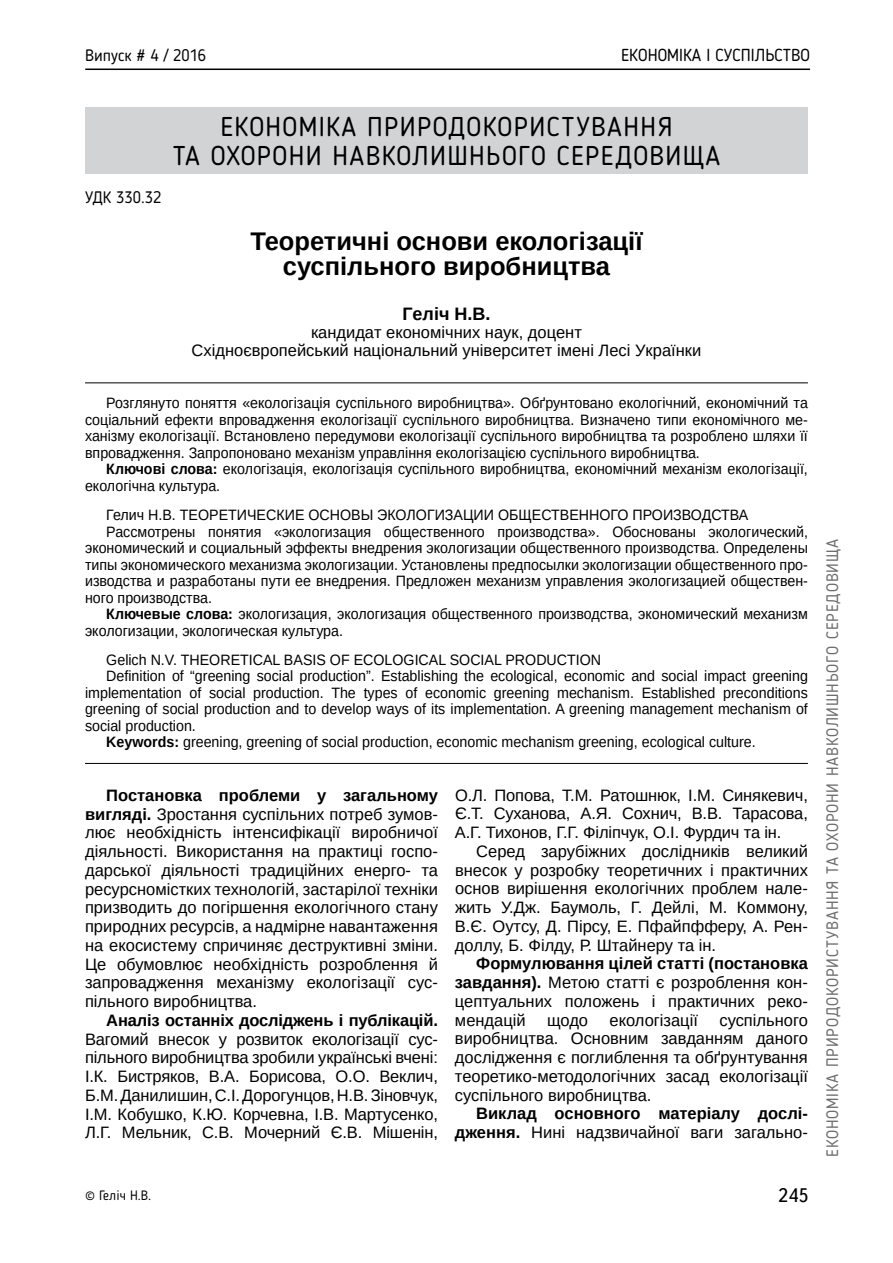
<style>
.page{position:relative;width:893px;height:1263px;background:#fff}
.page>*{position:absolute;margin:0;border:0;box-sizing:border-box;transform-origin:0 0}
.t1{font:27px/28.5px "Blogger Sans";letter-spacing:.05em;color:#000}
.t2{font:700 25.5px/25.5px "Arimo";color:#000;text-align:center}
.t3{font:19.5px "Ukrainian Text";color:#000}
.t4{font:700 18px "Arimo";color:#000}
.t5{font:17.25px "Blogger Sans";color:#000}
.t6{font:16.5px/18.8px "Arimo";color:#000;text-align:justify}
.t7{font:700 16.5px/18.8px "Arimo";letter-spacing:-.01em;color:#000;text-align:right}
.t8{font:16.5px "Blogger Sans";letter-spacing:.05em;color:#6d6e71}
.t9{font:16.5px "Blogger Sans";color:#000}
.t10{font:15px/16.5px "Arimo";color:#000;text-align:justify;scale:.95 1}
.t11{font:13.5px "Blogger Sans";color:#000}
.s1{font-weight:700}
.s2{font-weight:400}
</style>
<div class="page">
<hr style="left:85px;top:69px;width:725px;height:1px;background:#000">
<div style="left:85px;top:107px;width:723px;height:66px;background:#d1d3d4"></div>
<hr style="left:85px;top:382px;width:723px;height:1px;background:#000">
<hr style="left:85px;top:763px;width:723px;height:1px;background:#000">
<p class="t9" style="left:85px;top:45px;width:122px">Випуск # 4 / 2016</p>
<p class="t5" style="left:621px;top:45px;width:190px">ЕКОНОМІКА І СУСПІЛЬСТВО</p>
<p class="t9" style="left:85px;top:188px;width:10px">УДК</p>
<p class="t9" style="left:116px;top:188px;width:47px">330.32</p>
<h1 class="t1" style="left:173px;top:113px;width:529px;text-indent:48px">Економіка природокористування та охорони навкол ишнього середовища</h1>
<h2 class="t2" style="left:250px;top:229px;width:394px">Теоретичні основи екологізації суспільного виробництва</h2>
<p class="t4" style="left:402px;top:302px;width:90px">Геліч Н.В.</p>
<p class="t6" style="left:192px;top:324px;width:511px;line-height:18px;text-align:center">кандидат економічних наук, доцент<br>Східноєвропейський національний університет імені Лесі Українки</p>
<p class="t10" style="left:85px;top:395px;width:762px;text-indent:21px">Розглянуто поняття «екологізація суспільного виробництва». Обґрунтовано екологічний, економічний та соціальний ефекти впровадження екологізації суспільного виробництва. Визначено типи економічного ме&shy;ханізму екологізації. Встановлено передумови екологізації суспільного виробництва та розроблено шляхи її впровадження. Запропоновано механізм управління екологізацією суспільного виробництва.</p>
<p class="t10" style="left:85px;top:461px;width:762px;text-indent:21px"><span class="s1">Ключові слова:</span> екологізація, екологізація суспільного виробництва, економічний механізм екологізації, екологічна культура.</p>
<p class="t10" style="left:106px;top:507px;width:89px">Гелич Н .В. ТЕОРЕТИЧЕСКИЕ</p>
<p class="t10" style="left:308px;top:507px;width:12px">ОСНОВ</p>
<p class="t10" style="left:361px;top:507px;width:192px">Ы ЭКОЛОГИЗАЦИИ ОБЩЕСТВЕННО</p>
<p class="t10" style="left:611px;top:507px;width:45px">ГО ПРОИ</p>
<p class="t10" style="left:673px;top:507px;width:20px">ЗВОДСТВА</p>
<p class="t10" style="left:106px;top:523px;width:740px">Рассмотрены понятия «экологизация общественного производства». Обоснованы экологический,</p>
<p class="t10" style="left:85px;top:540px;width:762px">экономический и социальный эффекты внедрения экологизации общественного производства. Определены</p>
<p class="t10" style="left:85px;top:556px;width:762px">типы экономического механизма экологизации. Установлены предпосылки экологизации общественного про-</p>
<p class="t10" style="left:85px;top:573px;width:762px">изводства и разработаны пути ее внедрения. Предложен механизм управления экологизацией обществен-</p>
<p class="t10" style="left:85px;top:589px;width:135px">ного производства.</p>
<p class="t10" style="left:106px;top:606px;width:740px"><span class="s1">Ключевые слова:</span> экологизация, экологизация общественного производства, экономический механизм</p>
<p class="t10" style="left:85px;top:622px;width:273px">экологизации, экологическая культура.</p>
<p class="t10" style="left:106px;top:651px;width:522px">Gelich N.V. THEORETICAL BASIS OF ECOLOGICAL SOCIAL PRODUCTION</p>
<p class="t10" style="left:106px;top:668px;width:740px">Definition of “greening social production”. Establishing the ecological, economic and social impact greening</p>
<p class="t10" style="left:85px;top:684px;width:762px">implementation of social production. The types of economic greening mechanism. Established preconditions</p>
<p class="t10" style="left:85px;top:701px;width:762px">greening of social production and to develop ways of its implementation. A greening management mechanism of</p>
<p class="t10" style="left:85px;top:717px;width:118px">social production.</p>
<p class="t10" style="left:106px;top:734px;width:685px"><span class="s1">Keywords:</span> greening, greening of social production, economic mechanism greening, ecological culture.</p>
<p class="t6" style="left:85px;top:786px;width:354px;text-indent:21px"><span class="s1">Постановка проблеми у загальному вигляді.</span> Зростання суспільних потреб зумов&shy;лює необхідність інтенсифікації виробничої діяльності. Використання на практиці госпо&shy;дарської діяльності традиційних енерго- та ресурсномістких технологій, застарілої техніки призводить до погіршення екологічного стану природних ресурсів, а надмірне навантаження на екосистему спричиняє деструктивні зміни.<br>Це обумовлює необхідність розроблення й запровадження механізму екологізації сус&shy;пільного виробництва.</p>
<p class="t7" style="left:106px;top:1011px;width:333px">Аналіз останніх досліджень і публікацій.</p>
<p class="t6" style="left:85px;top:1029px;width:354px">Вагомий внесок у розвиток екологізації сус&shy;пільного виробництва зробили українські вчені:<br>І .К. Бистряков, В.А. Борисова, О.О. Веклич, Б.М. Данилишин, С.І . Дорогунцов, Н .В. Зіновчук, І .М. Кобушко, К.Ю. Корчевна, І .В. Мартусенко, Л.Г. Мельник, С.В. Мочерний Є.В. Мішенін,</p>
<p class="t6" style="left:455px;top:786px;width:354px">О.Л. Попова, Т.М. Ратошнюк, І .М. Синякевич, Є.Т. Суханова, А.Я. Сохнич, В.В. Тарасова, А.Г. Тихонов, Г.Г. Філіпчук, О.І . Фурдич та ін.</p>
<p class="t6" style="left:455px;top:842px;width:354px;text-indent:21px">Серед зарубіжних дослідників великий внесок у розробку теоретичних і практичних основ вирішення екологічних проблем нале&shy;жить У.Дж. Баумоль, Г. Дейлі, М. Коммону, В.Є. Оутсу, Д. Пірсу, Е. Пфайпфферу, А. Рен&shy;доллу, Б. Філду, Р. Штайнеру та ін.</p>
<p class="t6" style="left:455px;top:954px;width:355px;text-indent:21px"><span class="s1">Формулювання цілей статті (постановка завдання).</span> Метою статті є розроблення кон&shy;цептуальних положень і практичних реко&shy;мендацій</p>
<p class="t6" style="left:455px;top:1011px;width:354px;text-indent:264px">суспільного виробництва. Основним завданням даного дослідження є поглиблення та обґрунтування теоретико-методологічних засад екологізації суспільного виробництва.</p>
<p class="t7" style="left:455px;top:1104px;width:354px">Виклад основного матеріалу дослі&shy;дження. <span class="s2">Н ині надзвичайної ваги загально-</span></p>
<p class="t6" style="left:547px;top:1011px;width:42px">щодо</p>
<p class="t6" style="left:609px;top:1011px;width:90px">екологізації</p>
<p class="t11" style="left:85px;top:1187px;width:68px">© Геліч Н.В.</p>
<h3 class="t3" style="left:778px;top:1185px;width:32px">245</h3>
<p class="t8" style="left:822px;top:1157px;width:617px;rotate:-90deg">Економіка природокористування та охорони навколишнього середовища</p>
</div>
